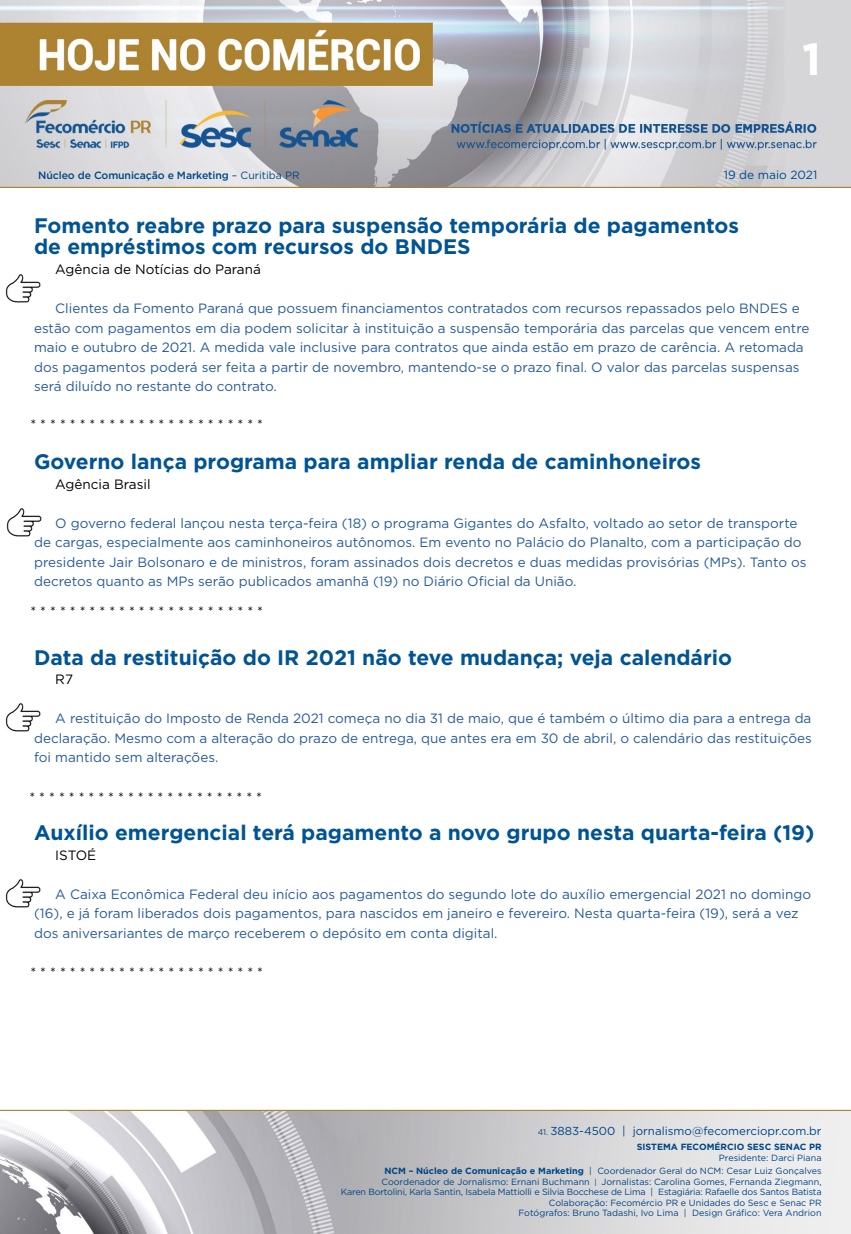
<style>
.page{position:relative;width:851px;height:1234px;background:#fff}
.page>*{position:absolute;margin:0;border:0;box-sizing:border-box;transform-origin:0 0}
.t1{font:700 45px "Gotham";color:#fff}
.t2{font:700 21px/21px "Gotham";color:#005493}
.t3{font:13.5px/19.5px "Gotham";color:#275b9b}
.t4{font:13.5px "Gotham";color:#000}
.t5{font:11.85px "Gotham";color:#004a93}
.t6{font:11.55px "Gotham";color:#004587}
.t7{font:500 10.5px "Gotham";letter-spacing:-.01em;color:#004587}
.t8{font:9px/10.5px "Gotham";color:#004587;text-align:right}
.t9{font:700 9px "Gotham";color:#004587}
.s1{font-weight:400}
.s2{font-size:8.25px}
.s3{font-weight:700}
.s4{font-size:7.65px}
</style>
<div class="page">
<img style="left:0;top:0;width:850px;height:188px">
<img style="left:0;top:1109px;width:850px;height:124px">
<img style="left:5px;top:274px;width:36px;height:28px">
<img style="left:6px;top:508px;width:36px;height:28px">
<img style="left:5px;top:879px;width:36px;height:28px">
<img style="left:5px;top:703px;width:36px;height:28px">
<h1 class="t1" style="left:802px;top:29px;width:20px">1</h1>
<p class="t7" style="left:38px;top:168px;width:263px">Núcleo de Comunicação e Marketing <span class="s1">– Curitiba PR</span></p>
<p class="t5" style="left:723px;top:167px;width:95px">19 de maio 2021</p>
<h2 class="t2" style="left:34px;top:215px;width:706px">Fomento reabre prazo para suspensão temporária de pagamentos de empréstimos com recursos do BNDES</h2>
<p class="t4" style="left:55px;top:261px;width:207px">Agência de Notícias do Paraná</p>
<p class="t3" style="left:34px;top:298px;width:776px;text-indent:21px">Clientes da Fomento Paraná que possuem financiamentos contratados com recursos repassados pelo BNDES e estão com pagamentos em dia podem solicitar à instituição a suspensão temporária das parcelas que vencem entre maio e outubro de 2021. A medida vale inclusive para contratos que ainda estão em prazo de carência. A retomada dos pagamentos poderá ser feita a partir de novembro, mantendo-se o prazo final. O valor das parcelas suspensas será diluído no restante do contrato.</p>
<p class="t4" style="left:30px;top:416px;width:234px">* * * * * * * * * * * * * * * * * * * * * * * *</p>
<h2 class="t2" style="left:34px;top:451px;width:668px">Governo lança programa para ampliar renda de caminhoneiros</h2>
<p class="t4" style="left:55px;top:475px;width:97px">Agência Brasil</p>
<p class="t3" style="left:34px;top:513px;width:774px;text-indent:21px">O governo federal lançou nesta terça-feira (18) o programa Gigantes do Asfalto, voltado ao setor de transporte de cargas, especialmente aos caminhoneiros autônomos. Em evento no Palácio do Planalto, com a participação do presidente Jair Bolsonaro e de ministros, foram assinados dois decretos e duas medidas provisórias (MPs). Tanto os decretos quanto as MPs serão publicados amanhã (19) no Diário Oficial da União.</p>
<p class="t4" style="left:30px;top:602px;width:234px">* * * * * * * * * * * * * * * * * * * * * * * *</p>
<h2 class="t2" style="left:34px;top:646px;width:699px">Data da restituição do IR 2021 não teve mudança; veja calendário</h2>
<p class="t4" style="left:55px;top:670px;width:19px">R7</p>
<p class="t3" style="left:34px;top:708px;width:779px;text-align:justify;text-indent:21px">A restituição do Imposto de Renda 2021 começa no dia 31 de maio, que é também o último dia para a entrega da declaração. Mesmo com a alteração do prazo de entrega, que antes era em 30 de abril, o calendário das restituições foi mantido sem alterações.</p>
<p class="t4" style="left:29px;top:788px;width:234px">* * * * * * * * * * * * * * * * * * * * * * * *</p>
<h2 class="t2" style="left:34px;top:821px;width:781px">Auxílio emergencial terá pagamento a novo grupo nesta quarta-feira (19)</h2>
<p class="t4" style="left:55px;top:846px;width:42px">ISTOÉ</p>
<p class="t3" style="left:34px;top:883px;width:778px;text-indent:21px">A Caixa Econômica Federal deu início aos pagamentos do segundo lote do auxílio emergencial 2021 no domingo (16), e já foram liberados dois pagamentos, para nascidos em janeiro e fevereiro. Nesta quarta-feira (19), será a vez dos aniversariantes de março receberem o depósito em conta digital.</p>
<p class="t4" style="left:30px;top:962px;width:234px">* * * * * * * * * * * * * * * * * * * * * * * *</p>
<p class="t6" style="left:537px;top:1123px;width:285px"><span class="s2">41.</span> 3883-4500 | jornalismo@fecomerciopr.com.br</p>
<p class="t9" style="left:636px;top:1140px;width:186px">SISTEMA FECOMÉRCIO SESC SENAC PR</p>
<p class="t8" style="left:384px;top:1150px;width:438px;line-height:13.5px">Presidente: Darci Piana<br><span class="s3">NCM – Núcleo de Comunicação e Marketing</span> | Coordenador Geral do NCM: Cesar Luiz Gonçalves</p>
<p class="t8" style="left:341px;top:1175px;width:482px">Coordenador de Jornalismo: Ernani Buchmann <span class="s4">|</span> Jornalistas: Carolina Gomes, Fernanda Ziegmann,<br>Karen Bortolini, Karla Santin, Isabela Mattiolli e Silvia Bocchese de Lima | Estagiária: Rafaelle dos Santos Batista Colaboração: Fecomércio PR e Unidades do Sesc e Senac PR<br>Fotógrafos: Bruno Tadashi, Ivo Lima | Design Gráfico: Vera Andrion</p>
</div>
